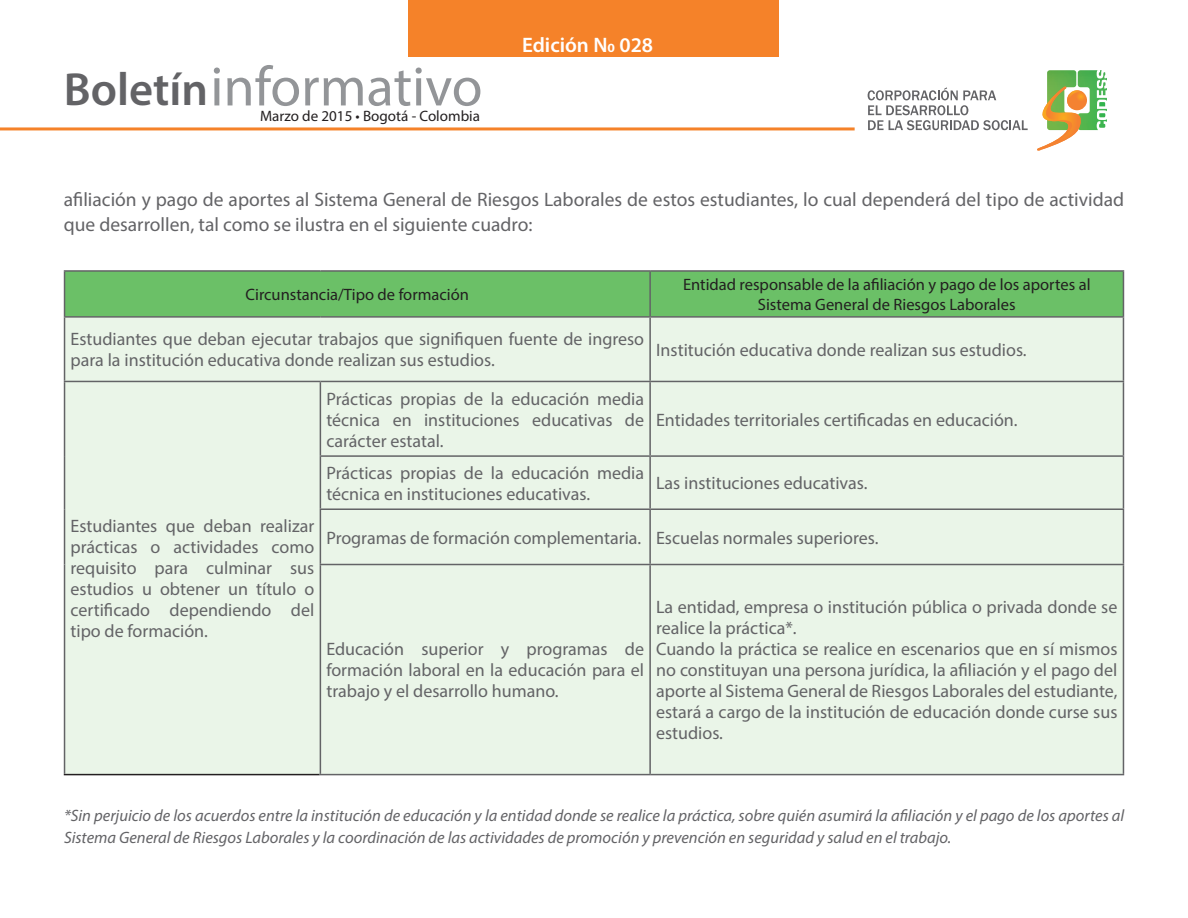
<style>
.page{position:relative;width:1188px;height:918px;background:#fff}
.page>*{position:absolute;margin:0;border:0;box-sizing:border-box;transform-origin:0 0}
.t1{font:56.25px "Myriad Pro";color:#939598}
.t2{font:600 46.65px "Myriad Pro";color:#636366}
.t3{font:600 21px "Myriad Pro";color:#fff}
.t4{font:19.5px/25.5px "Myriad Pro";color:#636366}
.t5{font:18px/21px "Myriad Pro";color:#636366;text-align:justify}
.t6{font:italic 16.5px/22.5px "Myriad Pro";color:#636366}
.t7{font:16.5px/19.5px "Myriad Pro";color:#231f20;text-align:center}
.t8{font:15px "Myriad Pro";color:#231f20}
</style>
<div class="page">
<div style="left:409px;top:0;width:370px;height:57px;background:#f58229"></div>
<svg style="left:868px;top:70px;width:239px;height:81px"></svg>
<hr style="left:0;top:127px;width:855px;height:3px;background:#f58229">
<div style="left:65px;top:272px;width:1058px;height:44px;background:#6bc067"></div>
<div style="left:65px;top:318px;width:1058px;height:456px;background:#eaf5e8"></div>
<hr style="left:64px;top:774px;width:256px;height:1px;background:#231f20">
<hr style="left:64px;top:270px;width:256px;height:2px;background:#636366">
<hr style="left:64px;top:272px;width:1px;height:44px;background:#636366">
<hr style="left:320px;top:270px;width:330px;height:2px;background:#636366">
<hr style="left:320px;top:382px;width:1px;height:73px;background:#636366">
<hr style="left:650px;top:270px;width:474px;height:2px;background:#636366">
<hr style="left:649px;top:272px;width:2px;height:44px;background:#636366">
<hr style="left:1123px;top:272px;width:1px;height:44px;background:#636366">
<hr style="left:649px;top:318px;width:2px;height:63px;background:#636366">
<hr style="left:649px;top:382px;width:2px;height:73px;background:#636366">
<hr style="left:649px;top:457px;width:2px;height:51px;background:#636366">
<hr style="left:649px;top:510px;width:2px;height:54px;background:#636366">
<hr style="left:649px;top:565px;width:2px;height:209px;background:#636366">
<hr style="left:64px;top:316px;width:256px;height:2px;background:#636366">
<hr style="left:64px;top:318px;width:1px;height:63px;background:#636366">
<hr style="left:320px;top:316px;width:330px;height:2px;background:#636366">
<hr style="left:650px;top:316px;width:474px;height:2px;background:#636366">
<hr style="left:1123px;top:318px;width:1px;height:63px;background:#636366">
<hr style="left:64px;top:381px;width:256px;height:1px;background:#636366">
<hr style="left:64px;top:382px;width:1px;height:74px;background:#636366">
<hr style="left:64px;top:456px;width:1px;height:53px;background:#636366">
<hr style="left:64px;top:509px;width:1px;height:56px;background:#636366">
<hr style="left:64px;top:565px;width:1px;height:209px;background:#636366">
<hr style="left:320px;top:381px;width:330px;height:1px;background:#636366">
<hr style="left:650px;top:381px;width:474px;height:1px;background:#636366">
<hr style="left:1123px;top:382px;width:1px;height:73px;background:#636366">
<hr style="left:320px;top:455px;width:330px;height:2px;background:#636366">
<hr style="left:320px;top:457px;width:1px;height:51px;background:#636366">
<hr style="left:650px;top:455px;width:474px;height:2px;background:#636366">
<hr style="left:1123px;top:457px;width:1px;height:51px;background:#636366">
<hr style="left:320px;top:508px;width:330px;height:2px;background:#636366">
<hr style="left:320px;top:510px;width:1px;height:54px;background:#636366">
<hr style="left:650px;top:508px;width:474px;height:2px;background:#636366">
<hr style="left:1123px;top:510px;width:1px;height:54px;background:#636366">
<hr style="left:320px;top:564px;width:330px;height:1px;background:#636366">
<hr style="left:320px;top:565px;width:1px;height:209px;background:#636366">
<hr style="left:650px;top:564px;width:474px;height:1px;background:#636366">
<hr style="left:1123px;top:565px;width:1px;height:209px;background:#636366">
<hr style="left:320px;top:774px;width:330px;height:1px;background:#636366">
<hr style="left:650px;top:774px;width:474px;height:1px;background:#636366">
<h2 class="t2" style="left:64px;top:60px;width:146px">Boletín</h2>
<h1 class="t1" style="left:210px;top:52px;width:274px">informativo</h1>
<p class="t8" style="left:260px;top:107px;width:222px">Marzo de 2015 • Bogotá - Colombia</p>
<p class="t3" style="left:522px;top:31px;width:133px">Edición N0 028</p>
<p class="t4" style="left:64px;top:186px;width:1062px">afiliación y pago de aportes al Sistema General de Riesgos Laborales de estos estudiantes, lo cual dependerá del tipo de actividad que desarrollen, tal como se ilustra en el siguiente cuadro:</p>
<p class="t7" style="left:246px;top:285px;width:225px">Circunstancia/Tipo de formación</p>
<p class="t7" style="left:683px;top:275px;width:409px">Entidad responsable de la afiliación y pago de los aportes al<br>Sistema General de Riesgos Laborales</p>
<p class="t5" style="left:71px;top:329px;width:575px">Estudiantes que deban ejecutar trabajos que signifiquen fuente de ingreso para la institución educativa donde realizan sus estudios.</p>
<p class="t5" style="left:656px;top:339px;width:372px">Institución educativa donde realizan sus estudios.</p>
<p class="t5" style="left:71px;top:515px;width:245px">Estudiantes que deban realizar prácticas o actividades como requisito para culminar sus estudios u obtener un título o certificado dependiendo del tipo de formación.</p>
<p class="t5" style="left:326px;top:388px;width:319px">Prácticas propias de la educación media técnica en instituciones educativas de carácter estatal.</p>
<p class="t5" style="left:656px;top:409px;width:363px">Entidades territoriales certificadas en educación.</p>
<p class="t5" style="left:326px;top:462px;width:319px">Prácticas propias de la educación media técnica en instituciones educativas.</p>
<p class="t5" style="left:656px;top:473px;width:213px">Las instituciones educativas.</p>
<p class="t5" style="left:326px;top:527px;width:316px">Programas de formación complementaria.</p>
<p class="t5" style="left:656px;top:527px;width:224px">Escuelas normales superiores.</p>
<p class="t5" style="left:326px;top:638px;width:319px">Educación superior y programas de formación laboral en la educación para el trabajo y el desarrollo humano.</p>
<p class="t5" style="left:656px;top:596px;width:463px">La entidad, empresa o institución pública o privada donde se realice la práctica*.</p>
<p class="t5" style="left:656px;top:638px;width:463px">Cuando la práctica se realice en escenarios que en sí mismos no constituyan una persona jurídica, la afiliación y el pago del aporte al Sistema General de Riesgos Laborales del estudiante, estará a cargo de la institución de educación donde curse sus estudios.</p>
<p class="t6" style="left:64px;top:804px;width:1062px">*Sin perjuicio de los acuerdos entre la institución de educación y la entidad donde se realice la práctica, sobre quién asumirá la afiliación y el pago de los aportes al<br>Sistema General de Riesgos Laborales y la coordinación de las actividades de promoción y prevención en seguridad y salud en el trabajo.</p>
</div>
